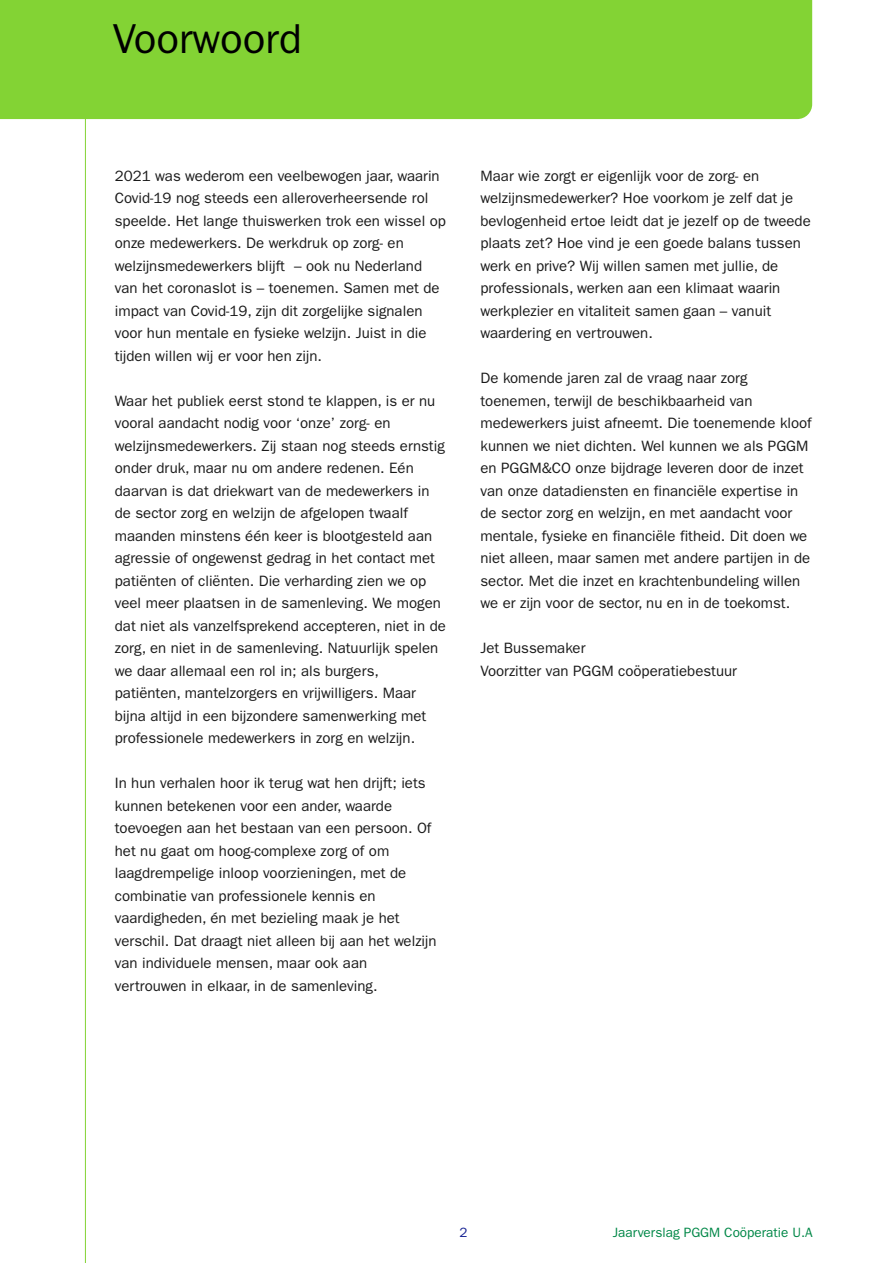
<style>
.page{position:relative;width:893px;height:1263px;background:#fff}
.page>*{position:absolute;margin:0;border:0;box-sizing:border-box;transform-origin:0 0}
.t1{font:42px "ITC Franklin Gothic Std";color:#000}
.t2{font:15px/22.5px "ITC Franklin Gothic Std";color:#1a1a1a}
.t3{font:13.5px "ITC Franklin Gothic Std";color:#008747}
.t4{font:13.5px "ITC Franklin Gothic Std";color:#162293}
</style>
<div class="page">
<hr style="left:85px;top:0;width:1px;height:1263px;background:#83d334">
<div style="left:0;top:0;width:812px;height:119px;background:#83d334"></div>
<h1 class="t1" style="left:113px;top:14px;width:191px">Voorwoord</h1>
<p class="t2" style="left:115px;top:164px;width:333px">2021 was wederom een veelbewogen jaar, waarin Covid-19 nog steeds een alleroverheersende rol speelde. Het lange thuiswerken trok een wissel op onze medewerkers. De werkdruk op zorg- en welzijnsmedewerkers blijft – ook nu Nederland van het coronaslot is – toenemen. Samen met de impact van Covid-19, zijn dit zorgelijke signalen voor hun mentale en fysieke welzijn. Juist in die tijden willen wij er voor hen zijn.</p>
<p class="t2" style="left:115px;top:389px;width:333px">Waar het publiek eerst stond te klappen, is er nu vooral aandacht nodig voor ‘onze’ zorg- en welzijnsmedewerkers. Zij staan nog steeds ernstig onder druk, maar nu om andere redenen. Eén daarvan is dat driekwart van de medewerkers in de sector zorg en welzijn de afgelopen twaalf maanden minstens één keer is blootgesteld aan agressie of ongewenst gedrag in het contact met patiënten of cliënten. Die verharding zien we op veel meer plaatsen in de samenleving. We mogen dat niet als vanzelfsprekend accepteren, niet in de zorg, en niet in de samenleving. Natuurlijk spelen we daar allemaal een rol in; als burgers, patiënten, mantelzorgers en vrijwilligers. Maar bijna altijd in een bijzondere samenwerking met professionele medewerkers in zorg en welzijn.</p>
<p class="t2" style="left:115px;top:772px;width:323px">In hun verhalen hoor ik terug wat hen drijft; iets kunnen betekenen voor een ander, waarde toevoegen aan het bestaan van een persoon. Of het nu gaat om hoog-complexe zorg of om laagdrempelige inloop voorzieningen, met de combinatie van professionele kennis en vaardigheden, én met bezieling maak je het verschil. Dat draagt niet alleen bij aan het welzijn van individuele mensen, maar ook aan vertrouwen in elkaar, in de samenleving.</p>
<p class="t2" style="left:480px;top:164px;width:332px">Maar wie zorgt er eigenlijk voor de zorg- en welzijnsmedewerker? Hoe voorkom je zelf dat je bevlogenheid ertoe leidt dat je jezelf op de tweede plaats zet? Hoe vind je een goede balans tussen werk en prive? Wij willen samen met jullie, de professionals, werken aan een klimaat waarin werkplezier en vitaliteit samen gaan – vanuit waardering en vertrouwen.</p>
<p class="t2" style="left:480px;top:367px;width:333px">De komende jaren zal de vraag naar zorg toenemen, terwijl de beschikbaarheid van medewerkers juist afneemt. Die toenemende kloof kunnen we niet dichten. Wel kunnen we als PGGM en PGGM&amp;CO onze bijdrage leveren door de inzet van onze datadiensten en financiële expertise in de sector zorg en welzijn, en met aandacht voor mentale, fysieke en financiële fitheid. Dit doen we niet alleen, maar samen met andere partijen in de sector. Met die inzet en krachtenbundeling willen we er zijn voor de sector, nu en in de toekomst.</p>
<p class="t2" style="left:480px;top:637px;width:258px">Jet Bussemaker<br>Voorzitter van PGGM coöperatiebestuur</p>
<p class="t4" style="left:459px;top:1225px;width:10px">2</p>
<p class="t3" style="left:613px;top:1225px;width:201px">Jaarverslag PGGM Coöperatie U.A</p>
</div>
